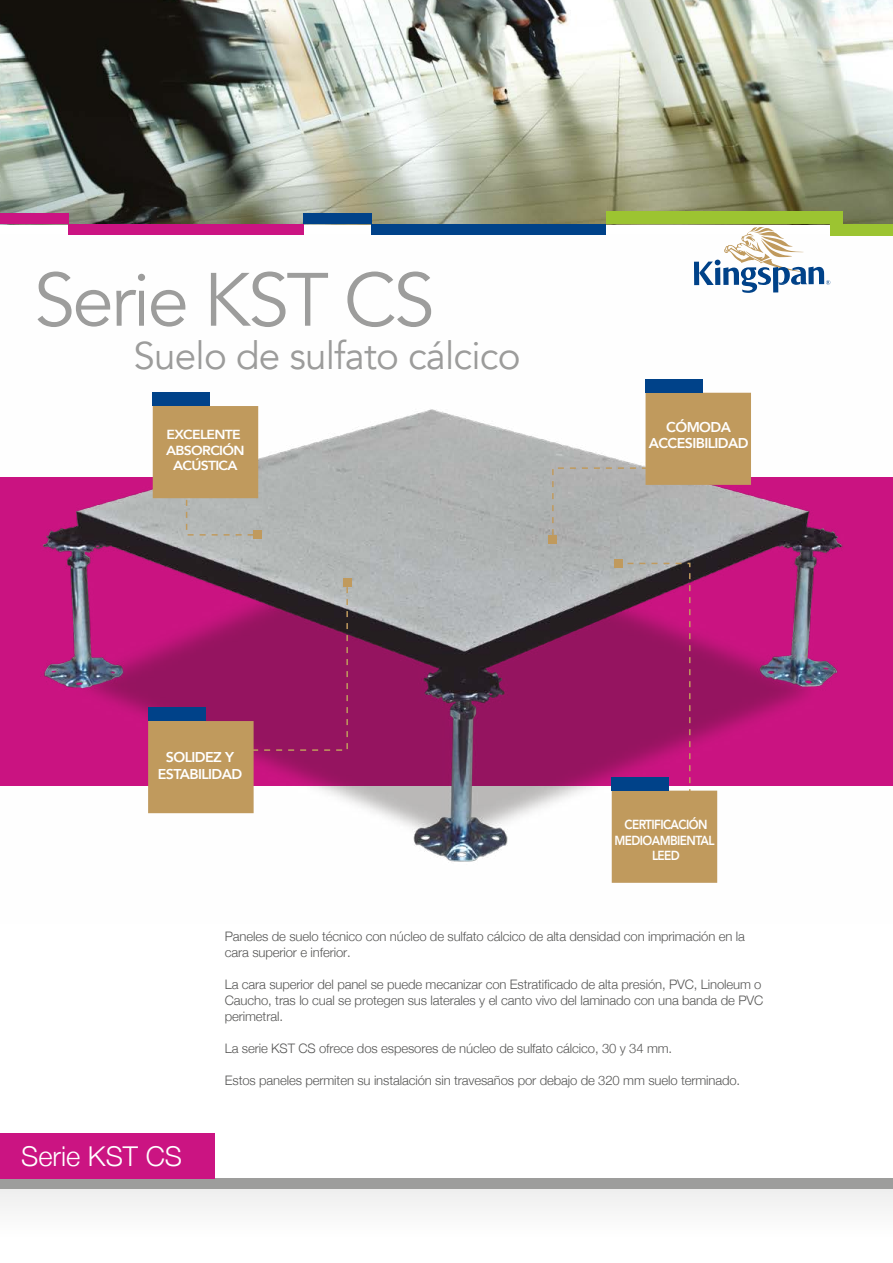
<style>
.page{position:relative;width:893px;height:1263px;background:#fff}
.page>*{position:absolute;margin:0;border:0;box-sizing:border-box;transform-origin:0 0}
.t1{font:74.55px "Avenir";letter-spacing:-.04em;color:#9d9d9c}
.t2{font:38.55px "Avenir";letter-spacing:-.02em;color:#9d9d9c}
.t3{font:300 27.3px "Helvetica Neue";color:#fff}
.t4{font:800 14.25px/16.8px "Avenir";letter-spacing:-.04em;color:#fff;text-align:center}
.t5{font:800 13.2px/15.6px "Avenir";letter-spacing:-.05em;color:#fff;text-align:center;scale:.9 1}
.t6{font:800 13.2px/15.6px "Avenir";letter-spacing:-.05em;color:#fff;text-align:center;scale:1.06 1}
.t7{font:300 13.05px/16px "Helvetica Neue";letter-spacing:-.01em;color:#575756}
</style>
<div class="page">
<img style="left:0;top:281px;width:893px;height:602px">
<div style="left:0;top:1184px;width:893px;height:79px;background:#fbfbfb"></div>
<div style="left:0;top:1178px;width:893px;height:11px;background:#9d9d9c"></div>
<div style="left:0;top:1133px;width:215px;height:45px;background:#cb1482"></div>
<svg style="left:694px;top:227px;width:136px;height:66px"></svg>
<img style="left:0;top:0;width:893px;height:224px">
<div style="left:830px;top:224px;width:63px;height:12px;background:#9cc431"></div>
<div style="left:606px;top:212px;width:236px;height:12px;background:#9cc431"></div>
<div style="left:372px;top:224px;width:234px;height:11px;background:#004289"></div>
<div style="left:303px;top:213px;width:69px;height:11px;background:#004289"></div>
<div style="left:68px;top:224px;width:235px;height:11px;background:#cb1482"></div>
<div style="left:0;top:213px;width:68px;height:11px;background:#cb1482"></div>
<div style="left:549px;top:535px;width:8px;height:9px;background:#c09a5d"></div>
<svg style="left:612px;top:562px;width:105px;height:321px;background:#a34366"></svg>
<div style="left:614px;top:559px;width:9px;height:9px;background:#c09a5d"></div>
<div style="left:254px;top:530px;width:8px;height:9px;background:#c09a5d"></div>
<svg style="left:148px;top:581px;width:201px;height:232px;background:#a3426b"></svg>
<div style="left:343px;top:578px;width:8px;height:9px;background:#c09a5d"></div>
<svg style="left:153px;top:393px;width:105px;height:143px;background:#bea57c"></svg>
<svg style="left:551px;top:379px;width:200px;height:159px"></svg>
<div style="left:645px;top:379px;width:58px;height:14px;background:#004289"></div>
<div style="left:153px;top:392px;width:57px;height:13px;background:#004289"></div>
<h1 class="t1" style="left:34px;top:256px;width:403px">Serie KST CS</h1>
<h2 class="t2" style="left:134px;top:333px;width:388px">Suelo de sulfato cálcico</h2>
<p class="t6" style="left:166px;top:427px;width:75px">EXCELENTE<br>ABSORCIÓN<br>ACÚSTICA</p>
<p class="t4" style="left:649px;top:418px;width:101px">CÓMODA<br>ACCESIBILIDAD</p>
<p class="t4" style="left:158px;top:748px;width:86px">SOLIDEZ Y<br>ESTABILIDAD</p>
<p class="t5" style="left:614px;top:817px;width:113px">CERTIFICACIÓN<br>MEDIOAMBIENTAL<br>LEED</p>
<h3 class="t3" style="left:21px;top:1134px;width:163px">Serie KST CS</h3>
<p class="t7" style="left:225px;top:927px;width:522px">Paneles de suelo técnico con núcleo de sulfato cálcico de alta densidad con imprimación en la cara superior e inferior.</p>
<p class="t7" style="left:225px;top:975px;width:540px">La cara superior del panel se puede mecanizar con Estratificado de alta presión, PVC, Linoleum o<br>Caucho, tras lo cual se protegen sus laterales y el canto vivo del laminado con una banda de PVC perimetral.</p>
<p class="t7" style="left:225px;top:1039px;width:449px">La serie KST CS ofrece dos espesores de núcleo de sulfato cálcico, 30 y 34 mm.</p>
<p class="t7" style="left:225px;top:1071px;width:517px">Estos paneles permiten su instalación sin travesaños por debajo de 320 mm suelo terminado.</p>
</div>
